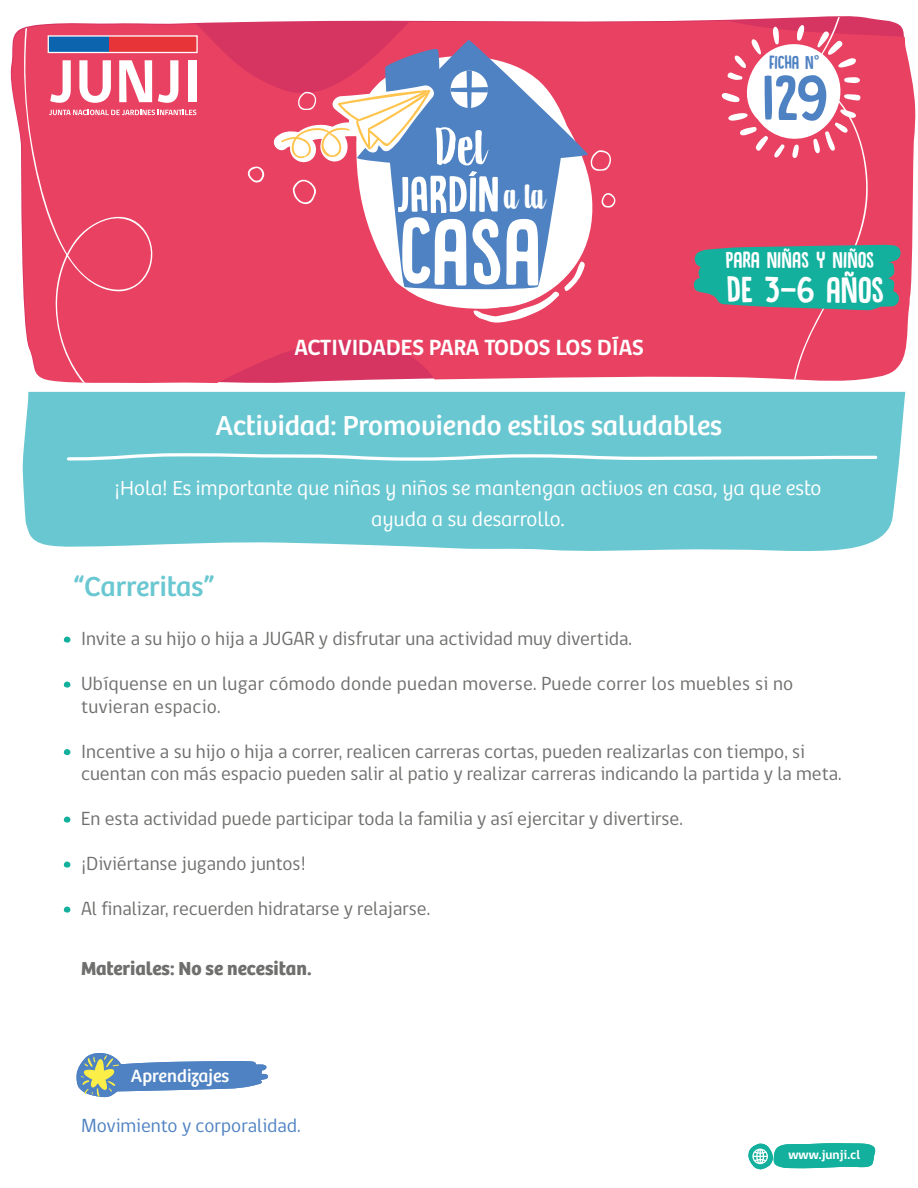
<style>
.page{position:relative;width:918px;height:1188px;background:#fff}
.page>*{position:absolute;margin:0;border:0;box-sizing:border-box;transform-origin:0 0}
.t1{font:99.6px "DK Canoodle";color:#fff}
.t2{font:67.5px "DK Canoodle";color:#4f82c2}
.t3{font:57.45px "DK Aiguille";color:#fff}
.t4{font:53.7px "DK Canoodle";color:#fff}
.t5{font:38.55px "DK Canoodle";color:#fff}
.t6{font:28.5px "Bree";color:#fff}
.t7{font:28.5px "Bree";color:#69c7d1}
.t8{font:23.85px "DK Canoodle";color:#fff}
.t9{font:700 22.5px "gob CL";letter-spacing:-.01em;color:#fff}
.t10{font:300 21px/30.9px "Bree";color:#fff;text-align:center}
.t11{font:19.5px/22.5px "gob CL";color:#6f6f6e}
.t12{font:700 19.5px "Bree";color:#6f6f6e}
.t13{font:19.5px "gob CL";color:#4f82c2}
.t14{font:19.5px "DK Canoodle";letter-spacing:-.01em;color:#4f82c2}
.t15{font:18.45px "Bree";color:#fff}
.t16{font:700 13.05px "gob CL";color:#fff}
.s1{font-family:"Bree"}
.s2{font-family:"DK Aiguille";font-size:39.9px}
</style>
<div class="page">
<div style="left:23px;top:392px;width:882px;height:159px;background:#69c7d1"></div>
<svg style="left:10px;top:18px;width:906px;height:363px;background:#ea5b78"></svg>
<div style="left:619px;top:17px;width:249px;height:364px;background:#e94161"></div>
<svg style="left:24px;top:18px;width:321px;height:365px;background:#e74666"></svg>
<svg style="left:50px;top:60px;width:21px;height:43px"></svg>
<svg style="left:79px;top:60px;width:32px;height:43px"></svg>
<svg style="left:119px;top:60px;width:33px;height:42px"></svg>
<svg style="left:158px;top:60px;width:20px;height:43px"></svg>
<div style="left:188px;top:60px;width:8px;height:42px;background:#fff"></div>
<svg style="left:49px;top:110px;width:147px;height:5px"></svg>
<svg style="left:47px;top:35px;width:151px;height:19px;background:#a4627e"></svg>
<svg style="left:355px;top:54px;width:239px;height:255px;fill:#e94161"></svg>
<svg style="left:357px;top:40px;width:232px;height:251px;fill:#4f82c2"></svg>
<svg style="left:451px;top:71px;width:37px;height:37px"></svg>
<svg style="left:247px;top:84px;width:190px;height:120px"></svg>
<svg style="left:473px;top:262px;width:113px;height:61px"></svg>
<svg style="left:601px;top:193px;width:16px;height:15px"></svg>
<svg style="left:590px;top:150px;width:21px;height:21px"></svg>
<svg style="left:722px;top:25px;width:140px;height:133px"></svg>
<svg style="left:65px;top:452px;width:814px;height:10px"></svg>
<svg style="left:694px;top:245px;width:207px;height:65px;background:#2da296"></svg>
<svg style="left:64px;top:637px;width:6px;height:6px"></svg>
<svg style="left:64px;top:682px;width:6px;height:6px"></svg>
<svg style="left:64px;top:817px;width:6px;height:6px"></svg>
<svg style="left:64px;top:749px;width:6px;height:6px"></svg>
<svg style="left:64px;top:862px;width:6px;height:6px"></svg>
<svg style="left:748px;top:1143px;width:128px;height:26px;background:#3fbeb0"></svg>
<svg style="left:76px;top:1053px;width:192px;height:45px"></svg>
<svg style="left:64px;top:907px;width:6px;height:6px"></svg>
<p class="t14" style="left:769px;top:52px;width:52px">FICHA N<span class="s1">°</span></p>
<h3 class="t3" style="left:435px;top:116px;width:53px">Del</h3>
<h3 class="t4" style="left:396px;top:167px;width:150px">JARDÍN<span class="s2">a la</span></h3>
<h1 class="t1" style="left:399px;top:200px;width:143px">CASA</h1>
<p class="t9" style="left:294px;top:332px;width:351px">ACTIVIDADES PARA TODOS LOS DÍAS</p>
<h2 class="t2" style="left:763px;top:63px;width:67px">129</h2>
<p class="t8" style="left:725px;top:248px;width:150px">PARA NIÑAS Y NIÑOS</p>
<h3 class="t5" style="left:726px;top:270px;width:159px">DE 3-6 AÑOS</h3>
<h3 class="t6" style="left:216px;top:408px;width:508px">Actividad: Promoviendo estilos saludables</h3>
<p class="t10" style="left:115px;top:473px;width:708px">¡Hola! Es importante que niñas y niños se mantengan activos en casa, ya que esto ayuda a su desarrollo.</p>
<h3 class="t7" style="left:73px;top:570px;width:142px">“Carreritas”</h3>
<p class="t11" style="left:81px;top:628px;width:552px">Invite a su hijo o hija a JUGAR y disfrutar una actividad muy divertida.</p>
<p class="t11" style="left:81px;top:673px;width:714px">Ubíquense en un lugar cómodo donde puedan moverse. Puede correr los muebles si no tuvieran espacio.</p>
<p class="t11" style="left:81px;top:741px;width:762px">Incentive a su hijo o hija a correr, realicen carreras cortas, pueden realizarlas con tiempo, si cuentan con más espacio pueden salir al patio y realizar carreras indicando la partida y la meta.</p>
<p class="t11" style="left:81px;top:808px;width:603px">En esta actividad puede participar toda la familia y así ejercitar y divertirse.</p>
<p class="t11" style="left:81px;top:853px;width:226px">¡Diviértanse jugando juntos!</p>
<p class="t11" style="left:81px;top:898px;width:351px">Al finalizar, recuerden hidratarse y relajarse.</p>
<p class="t12" style="left:81px;top:956px;width:232px">Materiales: No se necesitan.</p>
<p class="t15" style="left:131px;top:1065px;width:100px">Aprendizajes</p>
<p class="t13" style="left:81px;top:1112px;width:221px">Movimiento y corporalidad.</p>
<p class="t16" style="left:789px;top:1145px;width:73px">www.junji.cl</p>
</div>
